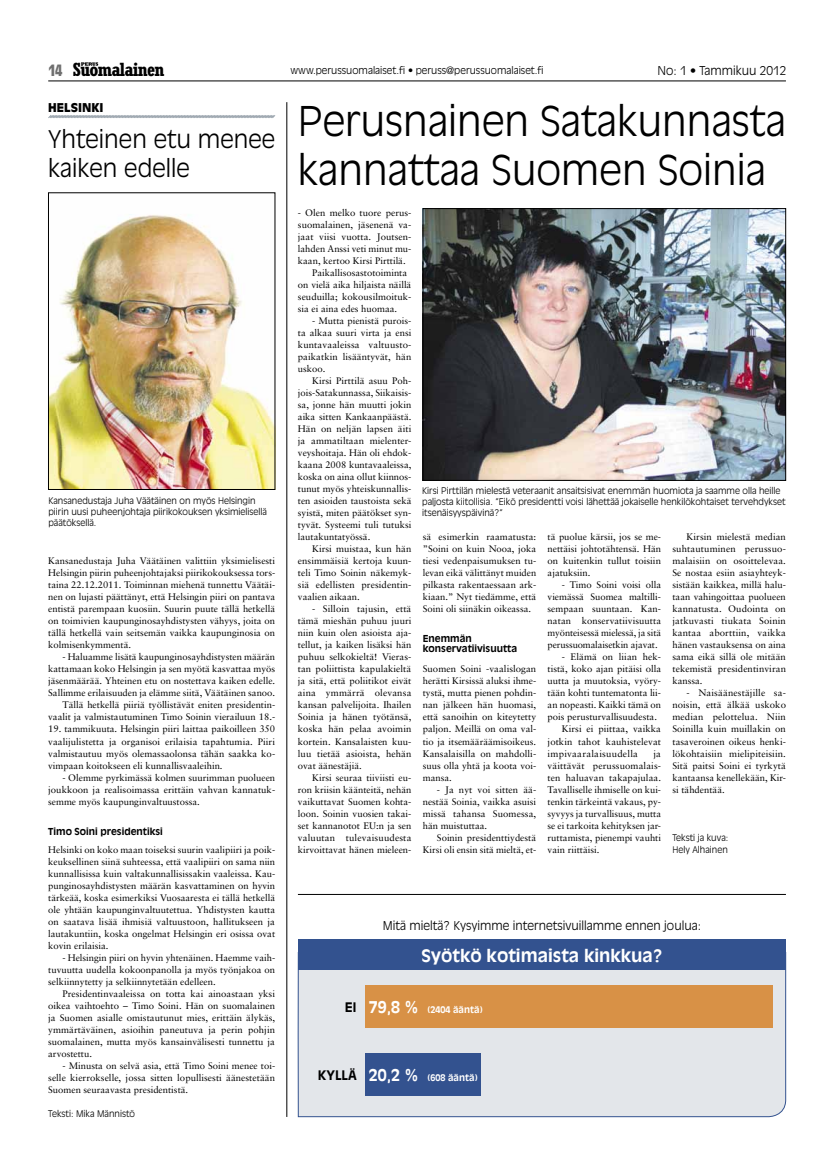
<style>
.page{position:relative;width:820px;height:1163px;background:#fff}
.page>*{position:absolute;margin:0;border:0;box-sizing:border-box;transform-origin:0 0}
.t1{font:300 40.5px/48.6px "Antique Olive";color:#000}
.t2{font:300 24px/28.8px "Antique Olive";color:#000}
.t3{font:700 condensed 18.8px "Rockwell";letter-spacing:-.04em;color:#000}
.t4{font:700 17px "Antique Olive";color:#fff}
.t5{font:700 13px "Antique Olive";color:#000}
.t6{font:300 12px "Antique Olive";color:#000}
.t7{font:900 12px "Antique Olive";color:#000}
.t8{font:300 10px "Antique Olive";color:#000}
.t9{font:9.5px/12px "Sabon LT";color:#000;text-align:justify}
.t10{font:700 9.5px/10px "Antique Olive";color:#000}
.t11{font:9.5px "Sabon LT";letter-spacing:.025em;color:#000}
.t12{font:300 9px/10.8px "Antique Olive";color:#000}
.t13{font:700 9px "Antique Olive";color:#fff}
.s1{font-family:"Antique Olive";font-size:16px;color:#6f6f6f}
.s2{font-size:16px}
</style>
<div class="page">
<svg style="left:81px;top:62px;width:17px;height:4px"></svg>
<hr style="left:48px;top:80px;width:737px;height:1px;background:#000">
<hr style="left:286px;top:102px;width:1px;height:1014px;background:#000">
<img style="left:424px;top:210px;width:359px;height:268px">
<div style="left:422px;top:208px;width:363px;height:272px;border:1px solid #000"></div>
<hr style="left:298px;top:894px;width:487px;height:1px;background:#000">
<div style="left:298px;top:951px;width:488px;height:165px;background:#e3e6ea"></div>
<div style="left:298px;top:939px;width:487px;height:30px;background:#33528f"></div>
<div style="left:365px;top:985px;width:407px;height:42px;background:#d89146"></div>
<div style="left:365px;top:1053px;width:115px;height:42px;background:#33528f"></div>
<svg style="left:48px;top:115px;width:228px;height:3px"></svg>
<img style="left:50px;top:215px;width:223px;height:272px">
<h3 class="t3" style="left:49px;top:58px;width:117px"><span class="s1">14</span> Suomalainen</h3>
<p class="t8" style="left:290px;top:64px;width:255px">www.perussuomalaiset.fi • peruss@perussuomalaiset.fi</p>
<p class="t6" style="left:657px;top:64px;width:131px">No: 1 • Tammikuu 2012</p>
<p class="t7" style="left:48px;top:101px;width:55px">HELSINKI</p>
<h2 class="t2" style="left:48px;top:124px;width:228px">Yhteinen etu menee kaiken edelle</h2>
<p class="t12" style="left:48px;top:495px;width:220px">Kansanedustaja Juha Väätäinen on myös Helsingin piirin uusi puheenjohtaja piirikokouksen yksimielisellä päätöksellä.</p>
<p class="t9" style="left:48px;top:555px;width:228px">Kansanedustaja Juha Väätäinen valittiin yksimielisesti Helsingin piirin puheenjohtajaksi piirikokouksessa tors&shy;taina 22.12.2011. Toiminnan miehenä tunnettu Väätäi&shy;nen on lujasti päättänyt, että Helsingin piiri on pantava entistä parempaan kuosiin. Suurin puute tällä hetkellä on toimivien kaupunginosayhdistysten vähyys, joita on tällä hetkellä vain seitsemän vaikka kaupunginosia on kolmisenkymmentä.</p>
<p class="t9" style="left:48px;top:651px;width:228px;text-align:right">- Haluamme lisätä kaupunginosayhdistysten määrän kattamaan koko Helsingin ja sen myötä kasvattaa myös jäsenmäärää. Yhteinen etu on nostettava kaiken edelle.<br>Sallimme erilaisuuden ja elämme siitä, Väätäinen sanoo.<br>Tällä hetkellä piiriä työllistävät eniten presidentin&shy;vaalit ja valmistautuminen Timo Soinin vierailuun 18.-</p>
<p class="t9" style="left:48px;top:723px;width:228px">19. tammikuuta. Helsingin piiri laittaa paikoilleen 350 vaalijulistetta ja organisoi erilaisia tapahtumia. Piiri valmistautuu myös olemassaolonsa tähän saakka ko&shy;vimpaan koitokseen eli kunnallisvaaleihin.</p>
<p class="t9" style="left:48px;top:771px;width:228px;text-indent:14px">- Olemme pyrkimässä kolmen suurimman puolueen joukkoon ja realisoimassa erittäin vahvan kannatuk&shy;semme myös kaupunginvaltuustossa.</p>
<p class="t10" style="left:48px;top:825px;width:116px">Timo Soini presidentiksi</p>
<p class="t9" style="left:48px;top:843px;width:228px">Helsinki on koko maan toiseksi suurin vaalipiiri ja poik&shy;keuksellinen siinä suhteessa, että vaalipiiri on sama niin kunnallisissa kuin valtakunnallisissakin vaaleissa. Kau&shy;punginosayhdistysten määrän kasvattaminen on hyvin tärkeää, koska esimerkiksi Vuosaaresta ei tällä hetkellä ole yhtään kaupunginvaltuutettua. Yhdistysten kautta on saatava lisää ihmisiä valtuustoon, hallitukseen ja lautakuntiin, koska ongelmat Helsingin eri osissa ovat kovin erilaisia.</p>
<p class="t9" style="left:48px;top:951px;width:228px;text-indent:14px">- Helsingin piiri on hyvin yhtenäinen. Haemme vaih&shy;tuvuutta uudella kokoonpanolla ja myös työnjakoa on selkiinnytetty ja selkiinnytetään edelleen.</p>
<p class="t9" style="left:48px;top:987px;width:228px;text-indent:14px">Presidentinvaaleissa on totta kai ainoastaan yksi oikea vaihtoehto – Timo Soini. Hän on suomalainen ja Suomen asialle omistautunut mies, erittäin älykäs, ymmärtäväinen, asioihin paneutuva ja perin pohjin suomalainen, mutta myös kansainvälisesti tunnettu ja arvostettu.</p>
<p class="t9" style="left:48px;top:1059px;width:228px;text-indent:14px">- Minusta on selvä asia, että Timo Soini menee toi&shy;selle kierrokselle, jossa sitten lopullisesti äänestetään Suomen seuraavasta presidentistä.</p>
<p class="t12" style="left:48px;top:1107px;width:88px">Teksti: Mika Männistö</p>
<h1 class="t1" style="left:298px;top:96px;width:489px">Perusnainen Satakunnasta kannattaa Suomen Soinia</h1>
<p class="t9" style="left:298px;top:207px;width:115px">- Olen melko tuore perus-</p>
<p class="t9" style="left:298px;top:219px;width:115px">suomalainen, jäsenenä va-</p>
<p class="t9" style="left:298px;top:231px;width:115px">jaat viisi vuotta. Joutsen-</p>
<p class="t9" style="left:298px;top:243px;width:115px">lahden Anssi veti minut mu-</p>
<p class="t9" style="left:298px;top:255px;width:109px">kaan, kertoo Kirsi Pirttilä.</p>
<p class="t9" style="left:312px;top:267px;width:97px">Paikallisosastotoiminta</p>
<p class="t9" style="left:298px;top:279px;width:115px">on vielä aika hiljaista näillä</p>
<p class="t9" style="left:298px;top:291px;width:115px">seuduilla; kokousilmoituk-</p>
<p class="t9" style="left:298px;top:303px;width:101px">sia ei aina edes huomaa.</p>
<p class="t9" style="left:298px;top:315px;width:115px;text-indent:14px">- Mutta pienistä purois&shy;ta alkaa suuri virta ja ensi kuntavaaleissa valtuusto&shy;paikatkin lisääntyvät, hän uskoo.</p>
<p class="t9" style="left:298px;top:375px;width:115px;text-indent:14px">Kirsi Pirttilä asuu Poh&shy;jois-Satakunnassa, Siikaisis&shy;sa, jonne hän muutti jokin aika sitten Kankaanpäästä.<br>Hän on neljän lapsen äiti ja ammatiltaan mielenter&shy;veyshoitaja. Hän oli ehdok&shy;kaana 2008 kuntavaaleissa, koska on aina ollut kiinnos&shy;tunut myös yhteiskunnallis&shy;ten asioiden taustoista sekä syistä, miten päätökset syn&shy;tyvät. Systeemi tuli tutuksi lautakuntatyössä.</p>
<p class="t9" style="left:298px;top:543px;width:115px;text-indent:14px">Kirsi muistaa, kun hän ensimmäisiä kertoja kuun&shy;teli Timo Soinin näkemyk&shy;siä edellisten presidentin&shy;vaalien aikaan.</p>
<p class="t9" style="left:298px;top:603px;width:115px;text-indent:14px">- Silloin tajusin, että tämä mieshän puhuu juuri niin kuin olen asioista aja&shy;tellut, ja kaiken lisäksi hän puhuu selkokieltä! Vieras&shy;tan poliittista kapulakieltä ja sitä, että poliitikot eivät aina ymmärrä olevansa kansan palvelijoita. Ihailen Soinia ja hänen työtänsä, koska hän pelaa avoimin kortein. Kansalaisten kuu&shy;luu tietää asioista, hehän ovat äänestäjiä.</p>
<p class="t9" style="left:298px;top:771px;width:115px;text-indent:14px">Kirsi seuraa tiiviisti eu&shy;ron kriisin käänteitä, nehän vaikuttavat Suomen kohta&shy;loon. Soinin vuosien takai&shy;set kannanotot EU:n ja sen valuutan tulevaisuudesta kirvoittavat hänen mieleen-</p>
<p class="t12" style="left:422px;top:485px;width:364px">Kirsi Pirttilän mielestä veteraanit ansaitsisivat enemmän huomiota ja saamme olla heille paljosta kiitollisia. ”Eikö presidentti voisi lähettää jokaiselle henkilökohtaiset tervehdykset itsenäisyyspäivinä?”</p>
<p class="t9" style="left:422px;top:531px;width:115px">sä esimerkin raamatusta: ”Soini on kuin Nooa, joka tiesi vedenpaisumuksen tu&shy;levan eikä välittänyt muiden pilkasta rakentaessaan ark&shy;kiaan.” Nyt tiedämme, että Soini oli siinäkin oikeassa.</p>
<p class="t10" style="left:422px;top:633px;width:96px">Enemmän konservatiivisuutta</p>
<p class="t9" style="left:422px;top:663px;width:115px">Suomen Soini -vaalislogan herätti Kirsissä aluksi ihme&shy;tystä, mutta pienen pohdin&shy;nan jälkeen hän huomasi, että sanoihin on kiteytetty paljon. Meillä on oma val&shy;tio ja itsemääräämisoikeus.<br>Kansalaisilla on mahdolli&shy;suus olla yhtä ja koota voi&shy;mansa.</p>
<p class="t9" style="left:422px;top:783px;width:115px;text-indent:14px">- Ja nyt voi sitten ää&shy;nestää Soinia, vaikka asuisi missä tahansa Suomessa, hän muistuttaa.</p>
<p class="t9" style="left:422px;top:831px;width:115px;text-align:right">Soinin presidenttiydestä<br>Kirsi oli ensin sitä mieltä, et-</p>
<p class="t9" style="left:547px;top:531px;width:115px">tä puolue kärsii, jos se me&shy;nettäisi johtotähtensä. Hän on kuitenkin tullut toisiin ajatuksiin.</p>
<p class="t9" style="left:547px;top:579px;width:115px;text-indent:14px">- Timo Soini voisi olla viemässä Suomea maltilli&shy;sempaan suuntaan. Kan&shy;natan konservatiivisuutta myönteisessä mielessä, ja sitä perussuomalaisetkin ajavat.</p>
<p class="t9" style="left:561px;top:651px;width:101px">- Elämä on liian hek-</p>
<p class="t9" style="left:547px;top:663px;width:115px">tistä, koko ajan pitäisi olla</p>
<p class="t9" style="left:547px;top:675px;width:115px">uutta ja muutoksia, vyöry-</p>
<p class="t9" style="left:547px;top:687px;width:115px">tään kohti tuntematonta lii-</p>
<p class="t9" style="left:547px;top:699px;width:115px">an nopeasti. Kaikki tämä on</p>
<p class="t9" style="left:547px;top:711px;width:111px">pois perusturvallisuudesta.</p>
<p class="t9" style="left:561px;top:723px;width:101px">Kirsi ei piittaa, vaikka</p>
<p class="t9" style="left:547px;top:735px;width:115px">jotkin tahot kauhistelevat</p>
<p class="t11" style="left:547px;top:747px;width:92px">impivaaralaisuudella</p>
<p class="t9" style="left:547px;top:747px;width:115px;text-indent:106px">ja väittävät perussuomalais&shy;ten haluavan takapajulaa.<br>Tavalliselle ihmiselle on kui&shy;tenkin tärkeintä vakaus, py&shy;syvyys ja turvallisuus, mutta se ei tarkoita kehityksen jar&shy;ruttamista, pienempi vauhti vain riittäisi.</p>
<p class="t9" style="left:672px;top:531px;width:115px;text-indent:14px">Kirsin mielestä median suhtautuminen perussuo&shy;malaisiin on osoittelevaa.<br>Se nostaa esiin asiayhteyk&shy;sistään kaikkea, millä halu&shy;taan vahingoittaa puolueen kannatusta. Oudointa on jatkuvasti tiukata Soinin kantaa aborttiin, vaikka hänen vastauksensa on aina sama eikä sillä ole mitään tekemistä presidentinviran kanssa.</p>
<p class="t9" style="left:672px;top:687px;width:115px;text-indent:14px">- Naisäänestäjille sa&shy;noisin, että älkää uskoko median pelottelua. Niin Soinilla kuin muillakin on tasaveroinen oikeus henki&shy;lökohtaisiin mielipiteisiin.<br>Sitä paitsi Soini ei tyrkytä kantaansa kenellekään, Kir&shy;si tähdentää.</p>
<p class="t12" style="left:672px;top:830px;width:57px;line-height:12px">Teksti ja kuva:<br>Hely Alhainen</p>
<p class="t6" style="left:382px;top:918px;width:319px">Mitä mieltä? Kysyimme internetsivuillamme ennen joulua:</p>
<h3 class="t4" style="left:421px;top:944px;width:242px">Syötkö kotimaista kinkkua?</h3>
<h3 class="t5" style="left:344px;top:999px;width:13px">EI</h3>
<p class="t13" style="left:369px;top:1004px;width:115px"><span class="s2">79,8 %</span> (2404 ääntä)</p>
<h3 class="t5" style="left:317px;top:1067px;width:41px">KYLLÄ</h3>
<p class="t13" style="left:369px;top:1072px;width:110px"><span class="s2">20,2 %</span> (608 ääntä)</p>
</div>
